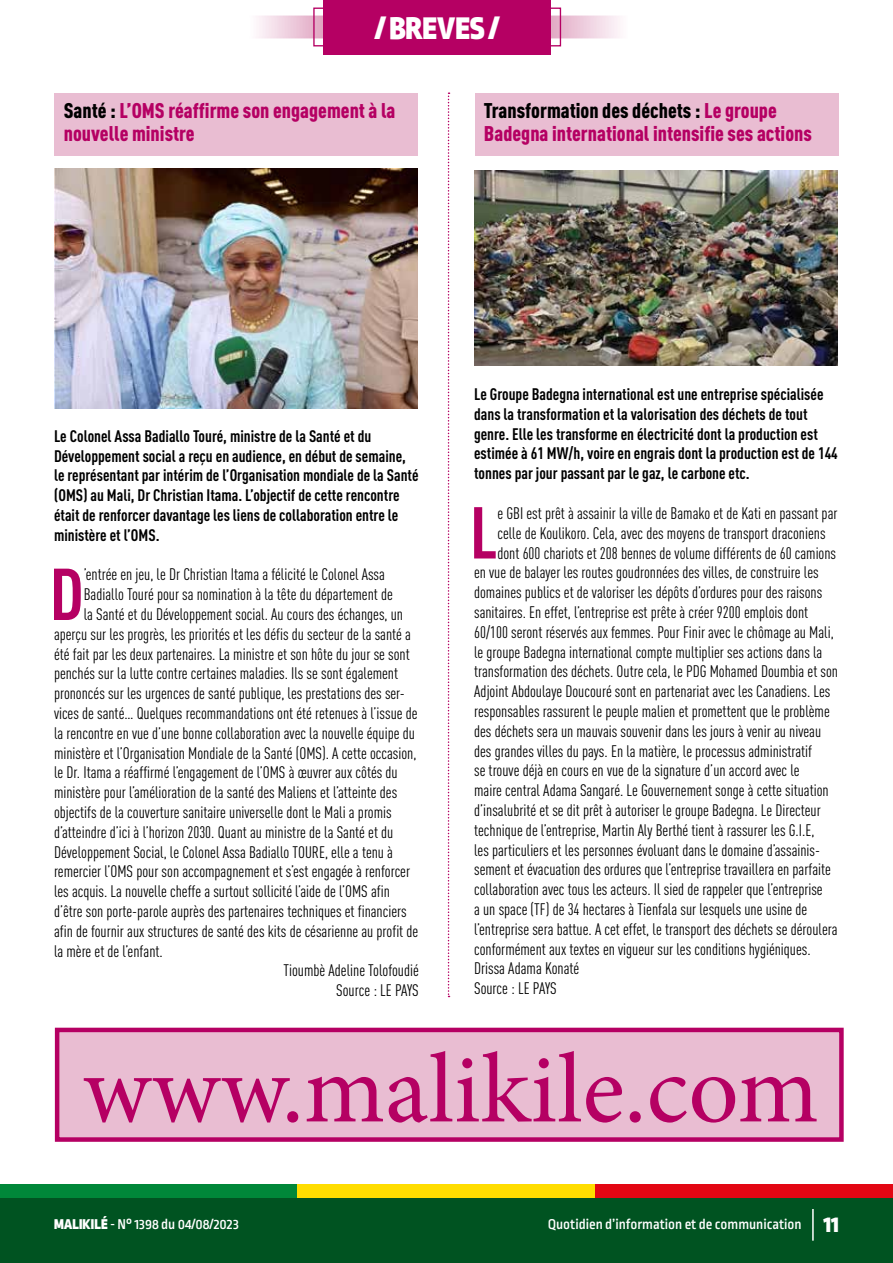
<style>
.page{position:relative;width:893px;height:1263px;background:#fff}
.page>*{position:absolute;margin:0;border:0;box-sizing:border-box;transform-origin:0 0}
.t1{font:99px "Minion Pro";letter-spacing:.005em;color:#b50063}
.t2{font:700 condensed 72.15px "DIN Pro";color:#b50063}
.t3{font:900 33px "Ropa Sans Pro";color:#fff}
.t4{font:900 condensed 21px/22.5px "DIN Pro";color:#b50063}
.t5{font:condensed 16.5px "DIN Pro";color:#000}
.t6{font:700 condensed 16.5px/19.8px "DIN Pro";color:#000}
.t7{font:500 15px "Ropa Sans Pro";color:#fff}
.s1{color:#000}
.s2{font-weight:900}
.s3{font-weight:900;font-size:24px}
</style>
<div class="page">
<div style="left:0;top:1184px;width:298px;height:17px;background:#008739"></div>
<div style="left:298px;top:1184px;width:297px;height:17px;background:#fd0"></div>
<div style="left:595px;top:1184px;width:298px;height:17px;background:#e30613"></div>
<div style="left:0;top:1198px;width:893px;height:65px;background:#005321"></div>
<hr style="left:812px;top:1209px;width:2px;height:32px;background:#fff">
<svg style="left:259px;top:19px;width:361px;height:16px;background:#ecd"></svg>
<div style="left:247px;top:16px;width:380px;height:22px;border:2px solid #fff"></div>
<div style="left:324px;top:0;width:227px;height:54px;background:#b50063"></div>
<div style="left:313px;top:8px;width:248px;height:38px;border:1px solid #b50063"></div>
<svg style="left:448px;top:92px;width:1px;height:905px"></svg>
<div style="left:55px;top:94px;width:363px;height:62px;background:#e9bdd2"></div>
<img style="left:54px;top:168px;width:363px;height:240px">
<div style="left:475px;top:94px;width:363px;height:62px;background:#e9bdd2"></div>
<img style="left:474px;top:170px;width:363px;height:196px">
<div style="left:55px;top:1028px;width:789px;height:114px;background:#e9bdd2;border:4px solid #b50063"></div>
<h3 class="t3" style="left:375px;top:9px;width:126px">/ BREVES /</h3>
<p class="t4" style="left:64px;top:97px;width:333px"><span class="s1">Santé :</span> L’OMS réaffirme son engagement à la nouvelle ministre</p>
<p class="t4" style="left:484px;top:98px;width:330px"><span class="s1">Transformation des déchets :</span> Le groupe<br>Badegna international intensifie ses actions</p>
<p class="t6" style="left:54px;top:425px;width:366px">Le Colonel Assa Badiallo Touré, ministre de la Santé et du Développement social a reçu en audience, en début de semaine, le représentant par intérim de l’Organisation mondiale de la Santé (OMS) au Mali, Dr Christian Itama. L’objectif de cette rencontre était de renforcer davantage les liens de collaboration entre le ministère et l’OMS.</p>
<h2 class="t2" style="left:50px;top:540px;width:36px">D</h2>
<p class="t5" style="left:84px;top:563px;width:303px">’entrée en jeu, le Dr Christian Itama a félicité le Colonel Assa</p>
<p class="t5" style="left:84px;top:582px;width:311px">Badiallo Touré pour sa nomination à la tête du département de</p>
<p class="t5" style="left:84px;top:602px;width:321px">la Santé et du Développement social. Au cours des échanges, un</p>
<p class="t5" style="left:54px;top:622px;width:359px">aperçu sur les progrès, les priorités et les défis du secteur de la santé a</p>
<p class="t5" style="left:54px;top:642px;width:357px">été fait par les deux partenaires. La ministre et son hôte du jour se sont</p>
<p class="t5" style="left:54px;top:662px;width:346px">penchés sur la lutte contre certaines maladies. Ils se sont également</p>
<p class="t5" style="left:54px;top:681px;width:352px">prononcés sur les urgences de santé publique, les prestations des ser-</p>
<p class="t5" style="left:54px;top:701px;width:365px">vices de santé… Quelques recommandations ont été retenues à l’issue de</p>
<p class="t5" style="left:54px;top:721px;width:362px">la rencontre en vue d’une bonne collaboration avec la nouvelle équipe du</p>
<p class="t5" style="left:54px;top:741px;width:364px">ministère et l’Organisation Mondiale de la Santé (OMS). A cette occasion,</p>
<p class="t5" style="left:54px;top:761px;width:345px">le Dr. Itama a réaffirmé l’engagement de l’OMS à œuvrer aux côtés du</p>
<p class="t5" style="left:54px;top:780px;width:345px">ministère pour l’amélioration de la santé des Maliens et l’atteinte des</p>
<p class="t5" style="left:54px;top:800px;width:339px">objectifs de la couverture sanitaire universelle dont le Mali a promis</p>
<p class="t5" style="left:54px;top:820px;width:341px">d’atteindre d’ici à l’horizon 2030. Quant au ministre de la Santé et du</p>
<p class="t5" style="left:54px;top:840px;width:341px">Développement Social, le Colonel Assa Badiallo TOURE, elle a tenu à</p>
<p class="t5" style="left:54px;top:860px;width:358px">remercier l’OMS pour son accompagnement et s’est engagée à renforcer</p>
<p class="t5" style="left:54px;top:879px;width:337px">les acquis. La nouvelle cheffe a surtout sollicité l’aide de l’OMS afin</p>
<p class="t5" style="left:54px;top:899px;width:354px">d’être son porte-parole auprès des partenaires techniques et financiers</p>
<p class="t5" style="left:54px;top:919px;width:366px">afin de fournir aux structures de santé des kits de césarienne au profit de</p>
<p class="t5" style="left:54px;top:939px;width:110px">la mère et de l’enfant.</p>
<p class="t5" style="left:283px;top:959px;width:137px">Tioumbè Adeline Tolofoudié</p>
<p class="t5" style="left:336px;top:978px;width:84px">Source : LE PAYS</p>
<p class="t6" style="left:474px;top:383px;width:365px">Le Groupe Badegna international est une entreprise spécialisée dans la transformation et la valorisation des déchets de tout genre. Elle les transforme en électricité dont la production est estimée à 61 MW/h, voire en engrais dont la production est de 144 tonnes par jour passant par le gaz, le carbone etc.</p>
<h2 class="t2" style="left:470px;top:478px;width:29px">L</h2>
<p class="t5" style="left:497px;top:501px;width:342px">e GBI est prêt à assainir la ville de Bamako et de Kati en passant par</p>
<p class="t5" style="left:497px;top:521px;width:330px">celle de Koulikoro. Cela, avec des moyens de transport draconiens</p>
<p class="t5" style="left:497px;top:541px;width:340px">dont 600 chariots et 208 bennes de volume différents de 60 camions</p>
<p class="t5" style="left:474px;top:561px;width:346px">en vue de balayer les routes goudronnées des villes, de construire les</p>
<p class="t5" style="left:474px;top:580px;width:350px">domaines publics et de valoriser les dépôts d’ordures pour des raisons</p>
<p class="t5" style="left:474px;top:600px;width:336px">sanitaires. En effet, l’entreprise est prête à créer 9200 emplois dont</p>
<p class="t5" style="left:474px;top:620px;width:361px">60/100 seront réservés aux femmes. Pour Finir avec le chômage au Mali,</p>
<p class="t5" style="left:474px;top:640px;width:350px">le groupe Badegna international compte multiplier ses actions dans la</p>
<p class="t5" style="left:474px;top:660px;width:365px">transformation des déchets. Outre cela, le PDG Mohamed Doumbia et son</p>
<p class="t5" style="left:474px;top:679px;width:358px">Adjoint Abdoulaye Doucouré sont en partenariat avec les Canadiens. Les</p>
<p class="t5" style="left:474px;top:699px;width:357px">responsables rassurent le peuple malien et promettent que le problème</p>
<p class="t5" style="left:474px;top:719px;width:349px">des déchets sera un mauvais souvenir dans les jours à venir au niveau</p>
<p class="t5" style="left:474px;top:739px;width:339px">des grandes villes du pays. En la matière, le processus administratif</p>
<p class="t5" style="left:474px;top:759px;width:327px">se trouve déjà en cours en vue de la signature d’un accord avec le</p>
<p class="t5" style="left:474px;top:778px;width:356px">maire central Adama Sangaré. Le Gouvernement songe à cette situation</p>
<p class="t5" style="left:474px;top:798px;width:348px">d’insalubrité et se dit prêt à autoriser le groupe Badegna. Le Directeur</p>
<p class="t5" style="left:474px;top:818px;width:342px">technique de l’entreprise, Martin Aly Berthé tient à rassurer les G.I.E,</p>
<p class="t5" style="left:474px;top:838px;width:347px">les particuliers et les personnes évoluant dans le domaine d’assainis-</p>
<p class="t5" style="left:474px;top:858px;width:358px">sement et évacuation des ordures que l’entreprise travaillera en parfaite</p>
<p class="t5" style="left:474px;top:877px;width:350px">collaboration avec tous les acteurs. Il sied de rappeler que l’entreprise</p>
<p class="t5" style="left:474px;top:897px;width:335px">a un space (TF) de 34 hectares à Tienfala sur lesquels une usine de</p>
<p class="t5" style="left:474px;top:917px;width:365px">l’entreprise sera battue. A cet effet, le transport des déchets se déroulera</p>
<p class="t5" style="left:474px;top:937px;width:338px">conformément aux textes en vigueur sur les conditions hygiéniques.</p>
<p class="t5" style="left:474px;top:957px;width:107px">Drissa Adama Konaté</p>
<p class="t5" style="left:474px;top:976px;width:84px">Source : LE PAYS</p>
<h1 class="t1" style="left:83px;top:1023px;width:737px">www.malikile.com</h1>
<p class="t7" style="left:54px;top:1216px;width:186px"><span class="s2">MALIKILÉ</span> - N° 1398 du 04/08/2023</p>
<p class="t7" style="left:548px;top:1216px;width:292px">Quotidien d’information et de communication <span class="s3">11</span></p>
</div>
